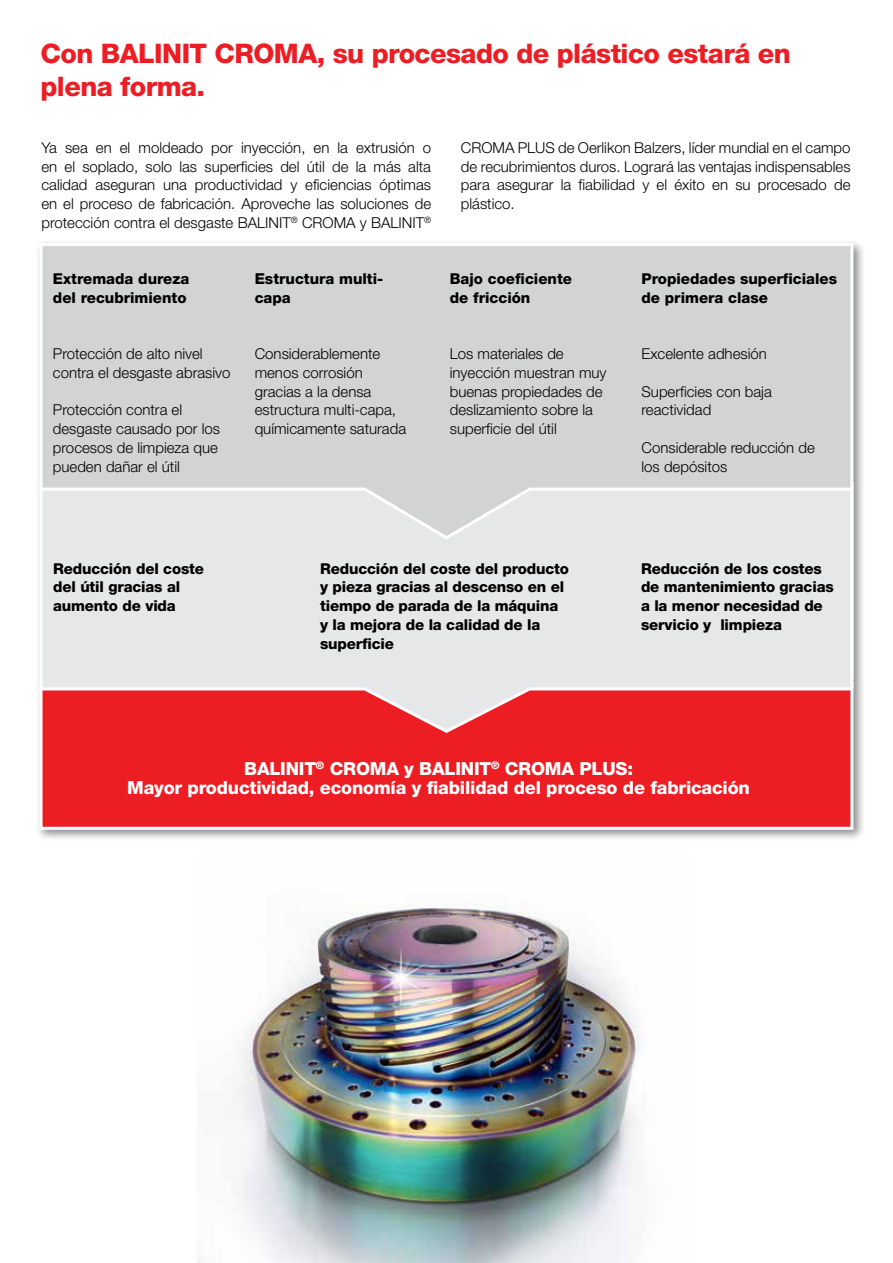
<style>
.page{position:relative;width:893px;height:1263px;background:#fff}
.page>*{position:absolute;margin:0;border:0;box-sizing:border-box;transform-origin:0 0}
.t1{font:800 27px/33px "Helvetica Neue";letter-spacing:-.02em;color:#ed1d24}
.t2{font:800 18px/18.8px "Helvetica Neue";letter-spacing:-.01em;color:#fff;text-align:center}
.t3{font:300 15px/18.8px "Helvetica Neue";color:#000}
.t4{font:800 15px/18.8px "Helvetica Neue";letter-spacing:-.01em;color:#000}
</style>
<div class="page">
<img style="left:236px;top:903px;width:405px;height:360px">
<div style="left:36px;top:239px;width:830px;height:603px;background:#000;opacity:.44"></div>
<div style="left:40px;top:682px;width:813px;height:148px;background:#ed1d24;border:3px solid #fff"></div>
<svg style="left:38px;top:682px;width:817px;height:53px"></svg>
<svg style="left:38px;top:241px;width:817px;height:441px;background:#dadcdd"></svg>
<img style="left:361px;top:939px;width:79px;height:79px">
<h1 class="t1" style="left:40px;top:37px;width:752px">Con BALINIT CROMA, su procesado de plástico estará en plena forma.</h1>
<p class="t3" style="left:41px;top:138px;width:391px;text-align:justify">Ya sea en el moldeado por inyección, en la extrusión o en el soplado, solo las superficies del útil de la más alta calidad aseguran una productividad y eficiencias óptimas en el proceso de fabricación. Aproveche las soluciones de protección contra el desgaste BALINIT<sup>®</sup> CROMA y BALINIT<sup>®</sup></p>
<p class="t3" style="left:461px;top:138px;width:391px;text-align:justify">CROMA PLUS de Oerlikon Balzers, líder mundial en el campo de recubrimientos duros. Logrará las ventajas indispensables para asegurar la fiabilidad y el éxito en su procesado de plástico.</p>
<p class="t4" style="left:53px;top:269px;width:138px">Extremada dureza del recubrimiento</p>
<p class="t3" style="left:53px;top:344px;width:179px">Protección de alto nivel contra el desgaste abrasivo</p>
<p class="t3" style="left:53px;top:400px;width:169px">Protección contra el desgaste causado por los procesos de limpieza que pueden dañar el útil</p>
<p class="t4" style="left:255px;top:269px;width:130px">Estructura multi&shy;capa</p>
<p class="t3" style="left:255px;top:344px;width:153px">Considerablemente menos corrosión gracias a la densa estructura multi-capa, químicamente saturada</p>
<p class="t4" style="left:450px;top:269px;width:124px">Bajo coeficiente de fricción</p>
<p class="t3" style="left:450px;top:344px;width:158px">Los materiales de inyección muestran muy buenas propiedades de deslizamiento sobre la superficie del útil</p>
<p class="t4" style="left:641px;top:269px;width:197px">Propiedades superficiales de primera clase</p>
<p class="t3" style="left:641px;top:344px;width:127px">Excelente adhesión</p>
<p class="t3" style="left:641px;top:381px;width:132px">Superficies con baja reactividad</p>
<p class="t3" style="left:641px;top:438px;width:175px">Considerable reducción de los depósitos</p>
<p class="t4" style="left:53px;top:559px;width:152px">Reducción del coste del útil gracias al aumento de vida</p>
<p class="t4" style="left:320px;top:559px;width:251px">Reducción del coste del producto y pieza gracias al descenso en el tiempo de parada de la máquina y la mejora de la calidad de la superficie</p>
<p class="t4" style="left:641px;top:559px;width:194px">Reducción de los costes de mantenimiento gracias a la menor necesidad de servicio y limpieza</p>
<p class="t2" style="left:127px;top:760px;width:624px">BALINIT<sup>®</sup> CROMA y BALINIT<sup>®</sup> CROMA PLUS:<br>Mayor productividad, economía y fiabilidad del proceso de fabricación</p>
</div>
